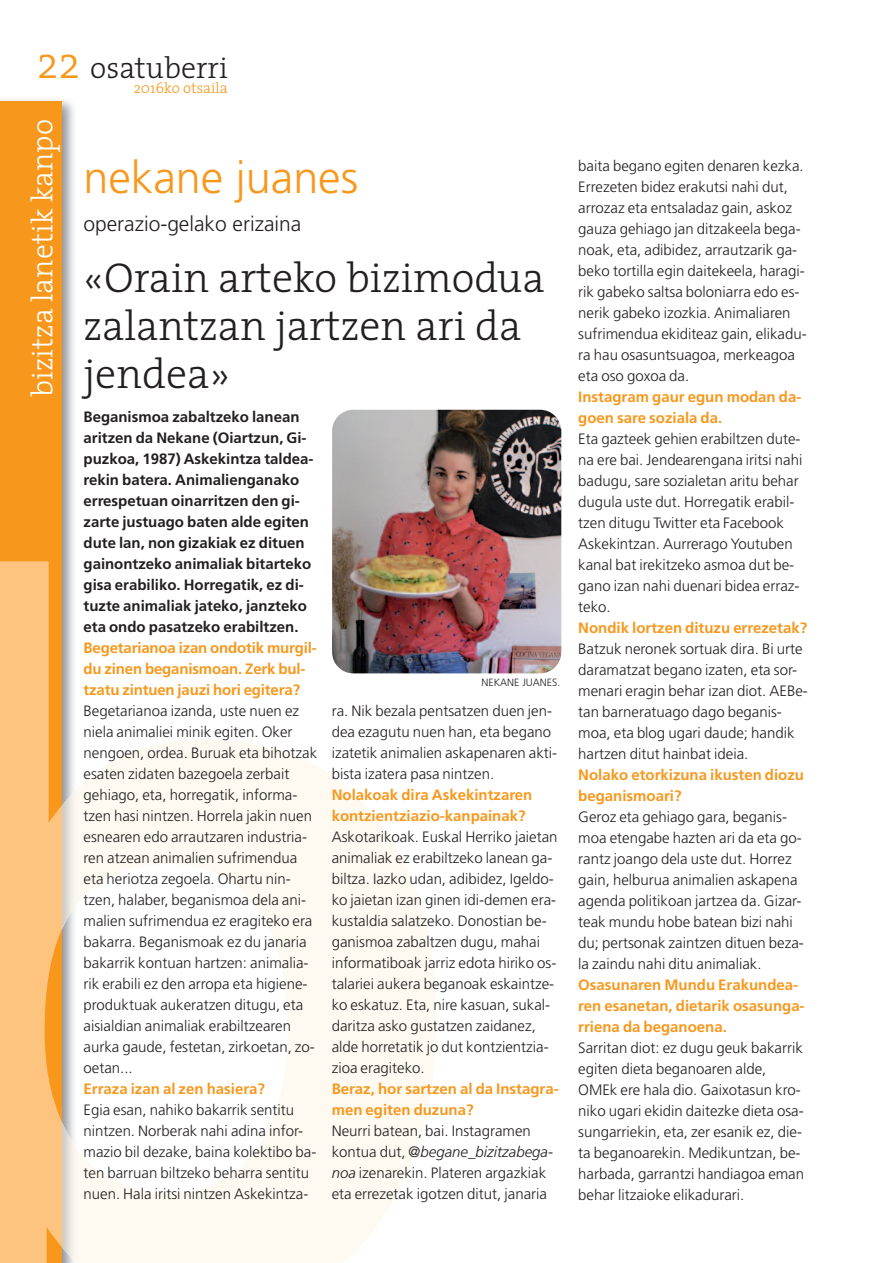
<style>
.page{position:relative;width:893px;height:1263px;background:#fff}
.page>*{position:absolute;margin:0;border:0;box-sizing:border-box;transform-origin:0 0}
.t1{font:300 45px "Frutiger";color:#f7981d}
.t2{font:300 42px/48px "The Serif";color:#231f20}
.t3{font:300 30px "The Serif";color:#fff}
.t4{font:300 30px "The Serif";color:#231f20}
.t5{font:300 21px "Frutiger";color:#231f20}
.t6{font:300 15px/21px "Frutiger";color:#231f20}
.t7{font:700 15px/21px "Frutiger";color:#f7981d}
.t8{font:700 15px/21px "Frutiger";color:#231f20}
.t9{font:300 15px "The Serif";color:#f7981d}
.t10{font:300 10.5px "Frutiger";color:#231f20}
.s1{font-size:45px;color:#f7981d}
.s2{font-style:italic}
</style>
<div class="page">
<img style="left:0;top:100px;width:74px;height:461px">
<div style="left:0;top:101px;width:62px;height:1162px;background:#f7981d"></div>
<svg style="left:62px;top:561px;width:375px;height:702px"></svg>
<img style="left:62px;top:1122px;width:19px;height:141px">
<img style="left:62px;top:785px;width:19px;height:144px">
<svg style="left:0;top:561px;width:62px;height:702px;background:#fcbe72"></svg>
<img style="left:332px;top:410px;width:229px;height:263px;border-radius:21px">
<h3 class="t4" style="left:37px;top:58px;width:192px"><span class="s1">22</span> osatuberri</h3>
<p class="t9" style="left:134px;top:83px;width:96px">2016ko otsaila</p>
<h3 class="t3" style="left:32px;top:397px;width:279px;rotate:-90deg">bizitza lanetik kanpo</h3>
<h1 class="t1" style="left:83px;top:160px;width:276px">nekane juanes</h1>
<h3 class="t5" style="left:83px;top:216px;width:219px">operazio-gelako erizaina</h3>
<h2 class="t2" style="left:83px;top:259px;width:463px">«Orain arteko bizimodua zalantzan jartzen ari da jendea»</h2>
<p class="t8" style="left:84px;top:408px;width:231px">Beganismoa zabaltzeko lanean aritzen da Nekane (Oiartzun, Gi&shy;puzkoa, 1987) Askekintza taldea&shy;rekin batera. Animalienganako errespetuan oinarritzen den gi&shy;zarte justuago baten alde egiten dute lan, non gizakiak ez dituen gainontzeko animaliak bitarteko gisa erabiliko. Horregatik, ez di&shy;tuzte animaliak jateko, janzteko eta ondo pasatzeko erabiltzen.</p>
<p class="t7" style="left:84px;top:639px;width:235px">Begetarianoa izan ondotik murgil&shy;du zinen beganismoan. Zerk bul&shy;tzatu zintuen jauzi hori egitera?</p>
<p class="t6" style="left:84px;top:702px;width:235px">Begetarianoa izanda, uste nuen ez niela animaliei minik egiten. Oker nengoen, ordea. Buruak eta bihotzak esaten zidaten bazegoela zerbait gehiago, eta, horregatik, informa&shy;tzen hasi nintzen. Horrela jakin nuen esnearen edo arrautzaren industria&shy;ren atzean animalien sufrimendua eta heriotza zegoela. Ohartu nin&shy;tzen, halaber, beganismoa dela ani&shy;malien sufrimendua ez eragiteko era bakarra. Beganismoak ez du janaria bakarrik kontuan hartzen: animalia&shy;rik erabili ez den arropa eta higiene&shy;produktuak aukeratzen ditugu, eta aisialdian animaliak erabiltzearen aurka gaude, festetan, zirkoetan, zo&shy;oetan...</p>
<p class="t7" style="left:84px;top:1080px;width:183px">Erraza izan al zen hasiera?</p>
<p class="t6" style="left:84px;top:1101px;width:234px">Egia esan, nahiko bakarrik sentitu nintzen. Norberak nahi adina infor&shy;mazio bil dezake, baina kolektibo ba&shy;ten barruan biltzeko beharra sentitu nuen. Hala iritsi nintzen Askekintza-</p>
<p class="t10" style="left:481px;top:678px;width:80px">NEKANE JUANES.</p>
<p class="t6" style="left:332px;top:702px;width:227px">ra. Nik bezala pentsatzen duen jen&shy;dea ezagutu nuen han, eta begano izatetik animalien askapenaren akti&shy;bista izatera pasa nintzen.</p>
<p class="t7" style="left:332px;top:786px;width:202px">Nolakoak dira Askekintzaren kontzientziazio-kanpainak?</p>
<p class="t6" style="left:332px;top:828px;width:227px">Askotarikoak. Euskal Herriko jaietan animaliak ez erabiltzeko lanean ga&shy;biltza. Iazko udan, adibidez, Igeldo&shy;ko jaietan izan ginen idi-demen era&shy;kustaldia salatzeko. Donostian be&shy;ganismoa zabaltzen dugu, mahai informatiboak jarriz edota hiriko os&shy;talariei aukera beganoak eskaintze&shy;ko eskatuz. Eta, nire kasuan, sukal&shy;daritza asko gustatzen zaidanez, alde horretatik jo dut kontzientzia&shy;zioa eragiteko.</p>
<p class="t7" style="left:332px;top:1080px;width:229px">Beraz, hor sartzen al da Instagra&shy;men egiten duzuna?</p>
<p class="t6" style="left:332px;top:1122px;width:223px">Neurri batean, bai. Instagramen kontua dut, <span class="s2">@begane_bizitzabega&shy;noa</span> izenarekin. Plateren argazkiak eta errezetak igotzen ditut, janaria</p>
<p class="t6" style="left:578px;top:156px;width:230px">baita begano egiten denaren kezka.<br>Errezeten bidez erakutsi nahi dut, arrozaz eta entsaladaz gain, askoz gauza gehiago jan ditzakeela bega&shy;noak, eta, adibidez, arrautzarik ga&shy;beko tortilla egin daitekeela, haragi&shy;rik gabeko saltsa boloniarra edo es&shy;nerik gabeko izozkia. Animaliaren sufrimendua ekiditeaz gain, elikadu&shy;ra hau osasuntsuagoa, merkeagoa eta oso goxoa da.</p>
<p class="t7" style="left:578px;top:387px;width:225px">Instagram gaur egun modan da&shy;goen sare soziala da.</p>
<p class="t6" style="left:578px;top:429px;width:226px">Eta gazteek gehien erabiltzen dute&shy;na ere bai. Jendearengana iritsi nahi badugu, sare sozialetan aritu behar dugula uste dut. Horregatik erabil&shy;tzen ditugu Twitter eta Facebook<br>Askekintzan. Aurrerago Youtuben kanal bat irekitzeko asmoa dut be&shy;gano izan nahi duenari bidea erraz&shy;teko.</p>
<p class="t7" style="left:578px;top:618px;width:230px">Nondik lortzen dituzu errezetak?</p>
<p class="t6" style="left:578px;top:639px;width:231px">Batzuk neronek sortuak dira. Bi urte daramatzat begano izaten, eta sor&shy;menari eragin behar izan diot. AEBe&shy;tan barneratuago dago beganis&shy;moa, eta blog ugari daude; handik hartzen ditut hainbat ideia.</p>
<p class="t7" style="left:578px;top:765px;width:227px">Nolako etorkizuna ikusten diozu beganismoari?</p>
<p class="t6" style="left:578px;top:807px;width:227px">Geroz eta gehiago gara, beganis&shy;moa etengabe hazten ari da eta go&shy;rantz joango dela uste dut. Horrez gain, helburua animalien askapena agenda politikoan jartzea da. Gizar&shy;teak mundu hobe batean bizi nahi du; pertsonak zaintzen dituen beza&shy;la zaindu nahi ditu animaliak.</p>
<p class="t7" style="left:578px;top:975px;width:228px">Osasunaren Mundu Erakundea&shy;ren esanetan, dietarik osasunga&shy;rriena da beganoena.</p>
<p class="t6" style="left:578px;top:1038px;width:227px">Sarritan diot: ez dugu geuk bakarrik egiten dieta beganoaren alde, OMEk ere hala dio. Gaixotasun kro&shy;niko ugari ekidin daitezke dieta osa&shy;sungarriekin, eta, zer esanik ez, die&shy;ta beganoarekin. Medikuntzan, be&shy;harbada, garrantzi handiagoa eman behar litzaioke elikadurari.</p>
</div>
